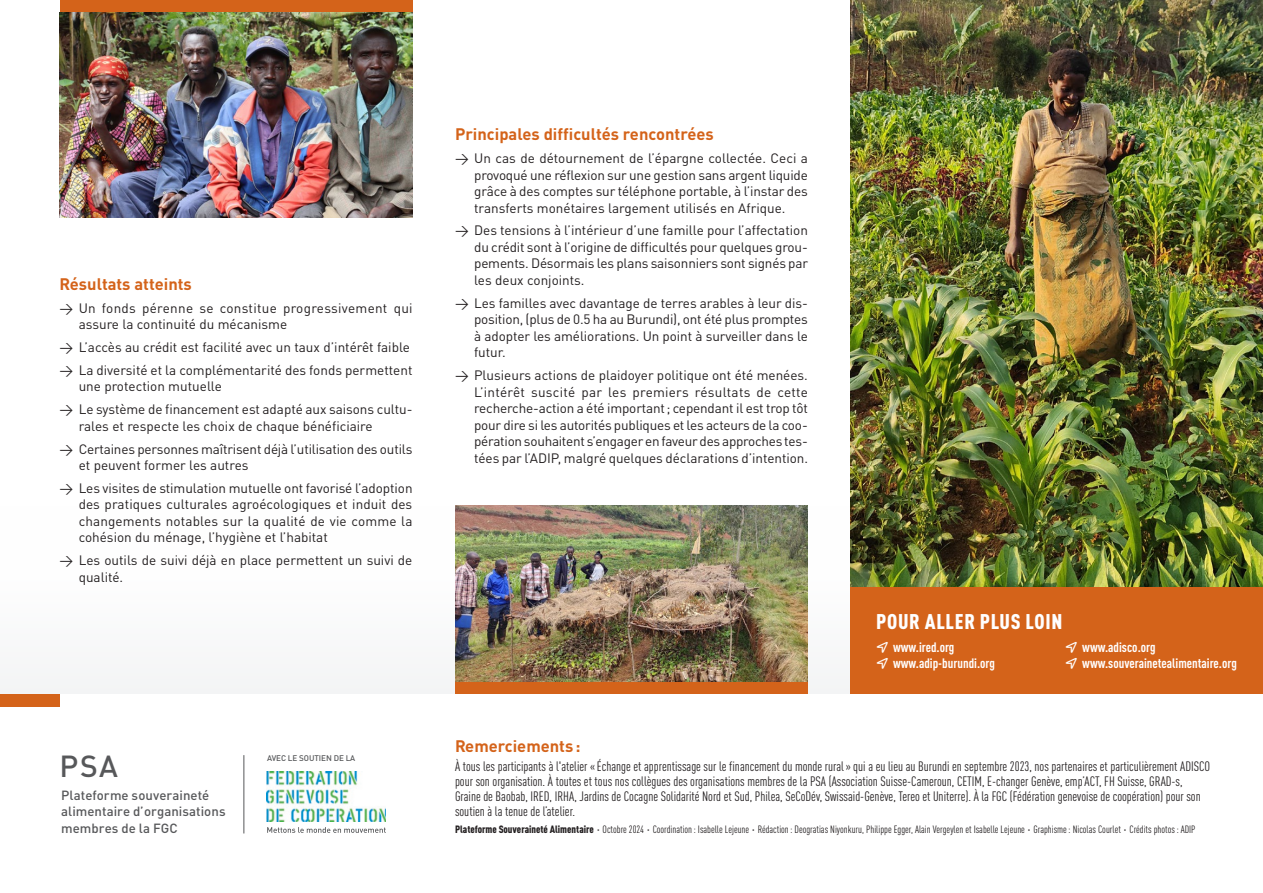
<style>
.page{position:relative;width:1263px;height:893px;background:#fff}
.page>*{position:absolute;margin:0;border:0;box-sizing:border-box;transform-origin:0 0}
.t1{font:500 30.15px "DINOT";color:#57585a}
.t2{font:900 condensed 21px "DINOT";letter-spacing:.035em;color:#fff}
.t3{font:700 16.5px "DINOT";color:#d4631a}
.t4{font:13.5px/16.5px "DINOT";color:#231f20}
.t5{font:condensed 13.5px/15px "DINOT";color:#231f20}
.t6{font:700 condensed 13.5px/16.5px "DINOT";color:#fff}
.t7{font:500 13.2px/17px "DINOT";letter-spacing:.005em;color:#57585a}
.t8{font:condensed 10.5px "DINOT";color:#231f20}
.t9{font:500 8.1px "DINOT";letter-spacing:-.01em;color:#57585a}
.s1{font-weight:900}
</style>
<div class="page">
<img style="left:850px;top:0;width:413px;height:587px">
<div style="left:0;top:506px;width:877px;height:188px;background:#fbfcfc"></div>
<img style="left:267px;top:772px;width:119px;height:50px">
<svg style="left:267px;top:827px;width:119px;height:6px"></svg>
<hr style="left:244px;top:755px;width:1px;height:78px;background:#57585a">
<div style="left:0;top:694px;width:60px;height:13px;background:#d4631a"></div>
<div style="left:850px;top:587px;width:413px;height:107px;background:#d4631a"></div>
<div style="left:455px;top:681px;width:353px;height:13px;background:#d4631a"></div>
<div style="left:60px;top:0;width:352px;height:13px;background:#d4631a"></div>
<img style="left:455px;top:506px;width:353px;height:175px">
<img style="left:60px;top:12px;width:352px;height:206px">
<p class="t3" style="left:60px;top:273px;width:134px">Résultats atteints</p>
<p class="t4" style="left:79px;top:299px;width:335px;text-indent:-19px">→ Un fonds pérenne se constitue progressivement qui assure la continuité du mécanisme</p>
<p class="t4" style="left:60px;top:339px;width:352px">→ L’accès au crédit est facilité avec un taux d’intérêt faible</p>
<p class="t4" style="left:79px;top:361px;width:335px;text-indent:-19px">→ La diversité et la complémentarité des fonds permettent une protection mutuelle</p>
<p class="t4" style="left:79px;top:401px;width:335px;text-indent:-19px">→ Le système de financement est adapté aux saisons cultu&shy;rales et respecte les choix de chaque bénéficiaire</p>
<p class="t4" style="left:79px;top:440px;width:335px;text-indent:-19px">→ Certaines personnes maîtrisent déjà l’utilisation des outils et peuvent former les autres</p>
<p class="t4" style="left:79px;top:480px;width:335px;text-align:justify;text-indent:-19px">→ Les visites de stimulation mutuelle ont favorisé l’adoption des pratiques culturales agroécologiques et induit des changements notables sur la qualité de vie comme la cohésion du ménage, l’hygiène et l’habitat</p>
<p class="t4" style="left:79px;top:552px;width:335px;text-indent:-19px">→ Les outils de suivi déjà en place permettent un suivi de qualité.</p>
<h1 class="t1" style="left:60px;top:746px;width:60px">PSA</h1>
<p class="t7" style="left:61px;top:786px;width:166px">Plateforme souveraineté alimentaire d’organisations membres de la FGC</p>
<p class="t9" style="left:267px;top:753px;width:90px">AVEC LE SOUTIEN DE LA</p>
<p class="t3" style="left:455px;top:123px;width:260px">Principales difficultés rencontrées</p>
<p class="t4" style="left:474px;top:150px;width:335px;text-align:justify;text-indent:-19px">→ Un cas de détournement de l’épargne collectée. Ceci a provoqué une réflexion sur une gestion sans argent liquide grâce à des comptes sur téléphone portable, à l’instar des transferts monétaires largement utilisés en Afrique.</p>
<p class="t4" style="left:474px;top:222px;width:335px;text-align:justify;text-indent:-19px">→ Des tensions à l’intérieur d’une famille pour l’affectation du crédit sont à l’origine de difficultés pour quelques grou&shy;pements. Désormais les plans saisonniers sont signés par les deux conjoints.</p>
<p class="t4" style="left:474px;top:294px;width:335px;text-align:justify;text-indent:-19px">→ Les familles avec davantage de terres arables à leur dis&shy;position, (plus de 0.5 ha au Burundi), ont été plus promptes à adopter les améliorations. Un point à surveiller dans le futur.</p>
<p class="t4" style="left:474px;top:367px;width:335px;text-align:justify;text-indent:-19px">→ Plusieurs actions de plaidoyer politique ont été menées.<br>L’intérêt suscité par les premiers résultats de cette recherche-action a été important; cependant il est trop tôt pour dire si les autorités publiques et les acteurs de la coo&shy;pération souhaitent s’engager en faveur des approches tes&shy;tées par l’ADIP, malgré quelques déclarations d’intention.</p>
<h2 class="t2" style="left:876px;top:608px;width:188px">POUR ALLER PLUS LOIN</h2>
<p class="t6" style="left:893px;top:638px;width:103px">www.ired.org www.adip-burundi.org</p>
<p class="t6" style="left:1082px;top:638px;width:156px">www.adisco.org www.souverainetealimentaire.org</p>
<p class="t3" style="left:455px;top:735px;width:127px">Remerciements:</p>
<p class="t5" style="left:455px;top:759px;width:756px">À tous les participants à l'atelier «Échange et apprentissage sur le financement du monde rural» qui a eu lieu au Burundi en septembre 2023, nos partenaires et particulièrement ADISCO pour son organisation. À toutes et tous nos collègues des organisations membres de la PSA (Association Suisse-Cameroun, CETIM, E-changer Genève, emp’ACT, FH Suisse, GRAD-s, Graine de Baobab, IRED, IRHA, Jardins de Cocagne Solidarité Nord et Sud, Philea, SeCoDév, Swissaid-Genève, Tereo et Uniterre). À la FGC (Fédération genevoise de coopération) pour son soutien à la tenue de l’atelier.</p>
<p class="t8" style="left:455px;top:824px;width:742px"><span class="s1">Plateforme Souveraineté Alimentaire</span> ⋅ Octobre 2024 ⋅ Coordination: Isabelle Lejeune ⋅ Rédaction: Deogratias Niyonkuru, Philippe Egger, Alain Vergeylen et Isabelle Lejeune ⋅ Graphisme: Nicolas Courlet ⋅ Crédits photos: ADIP</p>
</div>
